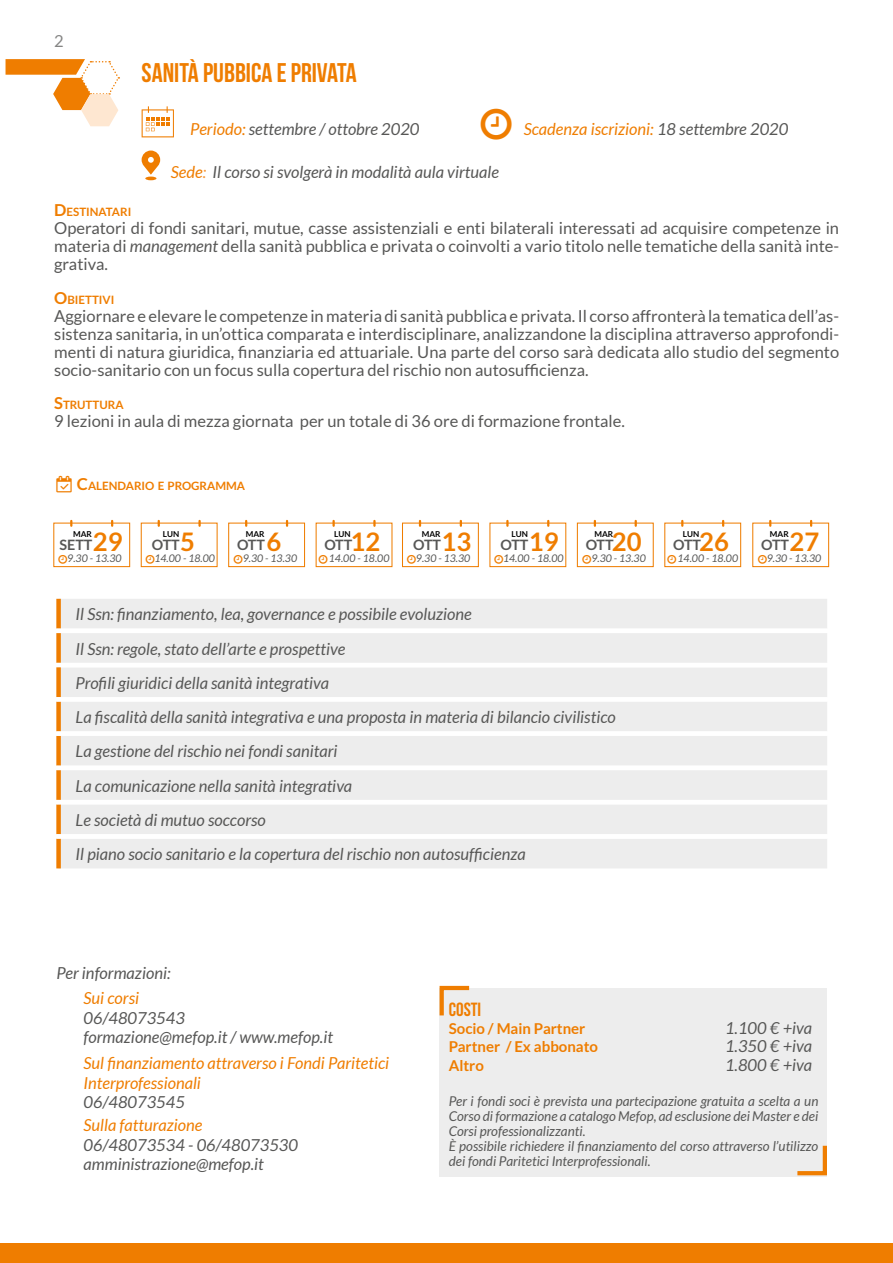
<style>
.page{position:relative;width:893px;height:1263px;background:#fff}
.page>*{position:absolute;margin:0;border:0;box-sizing:border-box;transform-origin:0 0}
.t1{font:27px "Bebas Neue";color:#ef7d00}
.t2{font:700 25.65px "Lato";color:#ef7d00}
.t3{font:19.05px "Bebas Neue";color:#ef7d00}
.t4{font:16.5px/18px "Lato";color:#575756;text-align:justify}
.t5{font:italic 16.5px/34.2px "Lato";color:#575756}
.t6{font:italic 16.5px/19.8px "Lato";color:#ef7d00}
.t7{font:16.5px "Lato";color:#858584}
.t8{font:700 15px "Lato";color:#ef7d00}
.t9{font:700 14.4px "Lato";color:#575756}
.t10{font:italic 13.5px/15px "Lato";color:#575756}
.t11{font:700 11.55px "Lato";color:#ef7d00}
.t12{font:italic 10.5px "Lato";color:#575756}
.t13{font:700 8.25px "Lato";color:#000}
.s1{color:#ef7d00}
.s2{color:#575756}
.s3{color:#f4993f}
.s4{font-size:16.5px}
.s5{font-style:italic}
</style>
<div class="page">
<div style="left:0;top:1243px;width:893px;height:20px;background:#ef7d00"></div>
<svg style="left:6px;top:59px;width:114px;height:67px"></svg>
<svg style="left:142px;top:106px;width:32px;height:31px"></svg>
<svg style="left:142px;top:151px;width:18px;height:29px"></svg>
<div style="left:439px;top:988px;width:388px;height:188px;background:#ededed"></div>
<svg style="left:439px;top:985px;width:31px;height:31px"></svg>
<svg style="left:793px;top:1145px;width:34px;height:32px"></svg>
<div style="left:61px;top:599px;width:766px;height:269px;background:#ededed"></div>
<svg style="left:61px;top:628px;width:766px;height:211px;fill:#ededed"></svg>
<div style="left:56px;top:599px;width:5px;height:29px;background:#ef7d00"></div>
<div style="left:56px;top:633px;width:5px;height:30px;background:#ef7d00"></div>
<div style="left:56px;top:667px;width:5px;height:30px;background:#ef7d00"></div>
<div style="left:56px;top:702px;width:5px;height:29px;background:#ef7d00"></div>
<div style="left:56px;top:736px;width:5px;height:30px;background:#ef7d00"></div>
<div style="left:56px;top:770px;width:5px;height:30px;background:#ef7d00"></div>
<div style="left:56px;top:804px;width:5px;height:30px;background:#ef7d00"></div>
<div style="left:56px;top:839px;width:5px;height:29px;background:#ef7d00"></div>
<div style="left:141px;top:523px;width:77px;height:44px;border:1px solid #ef7d00"></div>
<svg style="left:198px;top:521px;width:3px;height:5px"></svg>
<div style="left:489px;top:523px;width:77px;height:44px;border:1px solid #ef7d00"></div>
<svg style="left:506px;top:521px;width:3px;height:5px"></svg>
<div style="left:228px;top:523px;width:77px;height:44px;border:1px solid #ef7d00"></div>
<div style="left:577px;top:523px;width:77px;height:44px;border:1px solid #ef7d00"></div>
<div style="left:752px;top:523px;width:77px;height:44px;border:1px solid #ef7d00"></div>
<div style="left:316px;top:523px;width:76px;height:44px;border:1px solid #ef7d00"></div>
<svg style="left:332px;top:521px;width:3px;height:5px"></svg>
<svg style="left:373px;top:521px;width:3px;height:5px"></svg>
<div style="left:664px;top:523px;width:77px;height:44px;border:1px solid #ef7d00"></div>
<div style="left:53px;top:523px;width:77px;height:44px;border:1px solid #ef7d00"></div>
<div style="left:402px;top:523px;width:77px;height:44px;border:1px solid #ef7d00"></div>
<p class="t7" style="left:54px;top:32px;width:11px">2</p>
<h1 class="t1" style="left:142px;top:58px;width:217px">SANITÀ PUBBICA E PRIVATA</h1>
<p class="t5" style="left:190px;top:112px;width:231px"><span class="s1">Periodo:</span> settembre / ottobre 2020</p>
<p class="t6" style="left:524px;top:120px;width:266px">Scadenza iscrizioni: <span class="s2">18 settembre 2020</span></p>
<p class="t5" style="left:171px;top:155px;width:330px"><span class="s1">Sede</span><span class="s3">:</span> Il corso si svolgerà in modalità aula virtuale</p>
<p class="t11" style="left:54px;top:206px;width:79px"><span class="s4">D</span>ESTINATARI</p>
<p class="t4" style="left:54px;top:219px;width:786px">Operatori di fondi sanitari, mutue, casse assistenziali e enti bilaterali interessati ad acquisire competenze in materia di <span class="s5">management</span> della sanità pubblica e privata o coinvolti a vario titolo nelle tematiche della sanità inte&shy;grativa.</p>
<p class="t11" style="left:54px;top:293px;width:62px"><span class="s4">O</span>BIETTIVI</p>
<p class="t4" style="left:54px;top:307px;width:786px">Aggiornare e elevare le competenze in materia di sanità pubblica e privata. Il corso affronterà la tematica dell’as&shy;sistenza sanitaria, in un’ottica comparata e interdisciplinare, analizzandone la disciplina attraverso approfondi&shy;menti di natura giuridica, finanziaria ed attuariale. Una parte del corso sarà dedicata allo studio del segmento socio-sanitario con un focus sulla copertura del rischio non autosufficienza.</p>
<p class="t11" style="left:54px;top:398px;width:71px"><span class="s4">S</span>TRUTTURA</p>
<p class="t4" style="left:54px;top:412px;width:572px">9 lezioni in aula di mezza giornata per un totale di 36 ore di formazione frontale.</p>
<p class="t11" style="left:56px;top:480px;width:190px">▼ <span class="s4">C</span>ALENDARIO E PROGRAMMA</p>
<p class="t13" style="left:73px;top:529px;width:20px">MAR</p>
<p class="t13" style="left:163px;top:529px;width:18px">LUN</p>
<p class="t13" style="left:246px;top:529px;width:20px">MAR</p>
<p class="t13" style="left:334px;top:529px;width:18px">LUN</p>
<p class="t13" style="left:422px;top:529px;width:20px">MAR</p>
<p class="t13" style="left:511px;top:529px;width:18px">LUN</p>
<p class="t13" style="left:594px;top:529px;width:20px">MAR</p>
<p class="t13" style="left:683px;top:529px;width:18px">LUN</p>
<p class="t13" style="left:770px;top:529px;width:20px">MAR</p>
<p class="t9" style="left:59px;top:536px;width:34px">SETT</p>
<p class="t9" style="left:152px;top:536px;width:29px">OTT</p>
<p class="t9" style="left:237px;top:536px;width:29px">OTT</p>
<p class="t9" style="left:324px;top:536px;width:29px">OTT</p>
<p class="t9" style="left:413px;top:536px;width:29px">OTT</p>
<p class="t9" style="left:500px;top:536px;width:29px">OTT</p>
<p class="t9" style="left:586px;top:536px;width:29px">OTT</p>
<p class="t9" style="left:673px;top:536px;width:29px">OTT</p>
<p class="t9" style="left:761px;top:536px;width:29px">OTT</p>
<p class="t12" style="left:67px;top:553px;width:56px">9.30 - 13.30</p>
<p class="t12" style="left:154px;top:553px;width:62px">14.00 - 18.00</p>
<p class="t12" style="left:243px;top:553px;width:56px">9.30 - 13.30</p>
<p class="t12" style="left:329px;top:553px;width:62px">14.00 - 18.00</p>
<p class="t12" style="left:416px;top:553px;width:56px">9.30 - 13.30</p>
<p class="t12" style="left:503px;top:553px;width:62px">14.00 - 18.00</p>
<p class="t12" style="left:591px;top:553px;width:56px">9.30 - 13.30</p>
<p class="t12" style="left:677px;top:553px;width:62px">14.00 - 18.00</p>
<p class="t12" style="left:767px;top:553px;width:56px">9.30 - 13.30</p>
<h2 class="t2" style="left:93px;top:527px;width:31px">29</h2>
<h2 class="t2" style="left:180px;top:527px;width:16px">5</h2>
<h2 class="t2" style="left:266px;top:527px;width:16px">6</h2>
<h2 class="t2" style="left:351px;top:527px;width:31px">12</h2>
<h2 class="t2" style="left:442px;top:527px;width:31px">13</h2>
<h2 class="t2" style="left:529px;top:527px;width:31px">19</h2>
<h2 class="t2" style="left:612px;top:527px;width:31px">20</h2>
<h2 class="t2" style="left:699px;top:527px;width:31px">26</h2>
<h2 class="t2" style="left:789px;top:527px;width:31px">27</h2>
<p class="t5" style="left:76px;top:598px;width:542px">Il Ssn: finanziamento, lea, governance e possibile evoluzione<br>Il Ssn: regole, stato dell’arte e prospettive<br>Profili giuridici della sanità integrativa<br>La fiscalità della sanità integrativa e una proposta in materia di bilancio civilistico La gestione del rischio nei fondi sanitari<br>La comunicazione nella sanità integrativa<br>Le società di mutuo soccorso<br>Il piano socio sanitario e la copertura del rischio non autosufficienza</p>
<p class="t5" style="left:56px;top:956px;width:116px">Per informazioni:</p>
<p class="t6" style="left:84px;top:988px;width:57px">Sui corsi</p>
<p class="t5" style="left:84px;top:1008px;width:251px;line-height:19.8px">06/48073543<br>formazione@mefop.it / www.mefop.it</p>
<p class="t6" style="left:84px;top:1053px;width:307px">Sul finanziamento attraverso i Fondi Paritetici<br>Interprofessionali</p>
<p class="t5" style="left:84px;top:1086px;width:103px">06/48073545</p>
<p class="t6" style="left:84px;top:1115px;width:120px">Sulla fatturazione</p>
<p class="t5" style="left:84px;top:1135px;width:216px;line-height:19.8px">06/48073534 - 06/48073530 amministrazione@mefop.it</p>
<p class="t3" style="left:449px;top:999px;width:34px">COSTI</p>
<p class="t8" style="left:449px;top:1020px;width:138px">Socio / Main Partner</p>
<p class="t5" style="left:725px;top:1011px;width:89px">1.100 € +iva</p>
<p class="t8" style="left:449px;top:1038px;width:151px">Partner / Ex abbonato</p>
<p class="t5" style="left:725px;top:1029px;width:89px">1.350 € +iva</p>
<p class="t8" style="left:449px;top:1057px;width:37px">Altro</p>
<p class="t5" style="left:725px;top:1048px;width:89px">1.800 € +iva</p>
<p class="t10" style="left:449px;top:1093px;width:371px">Per i fondi soci è prevista una partecipazione gratuita a scelta a un Corso di formazione a catalogo Mefop, ad esclusione dei Master e dei Corsi professionalizzanti.<br>È possibile richiedere il finanziamento del corso attraverso l’utilizzo dei fondi Paritetici Interprofessionali.</p>
</div>
